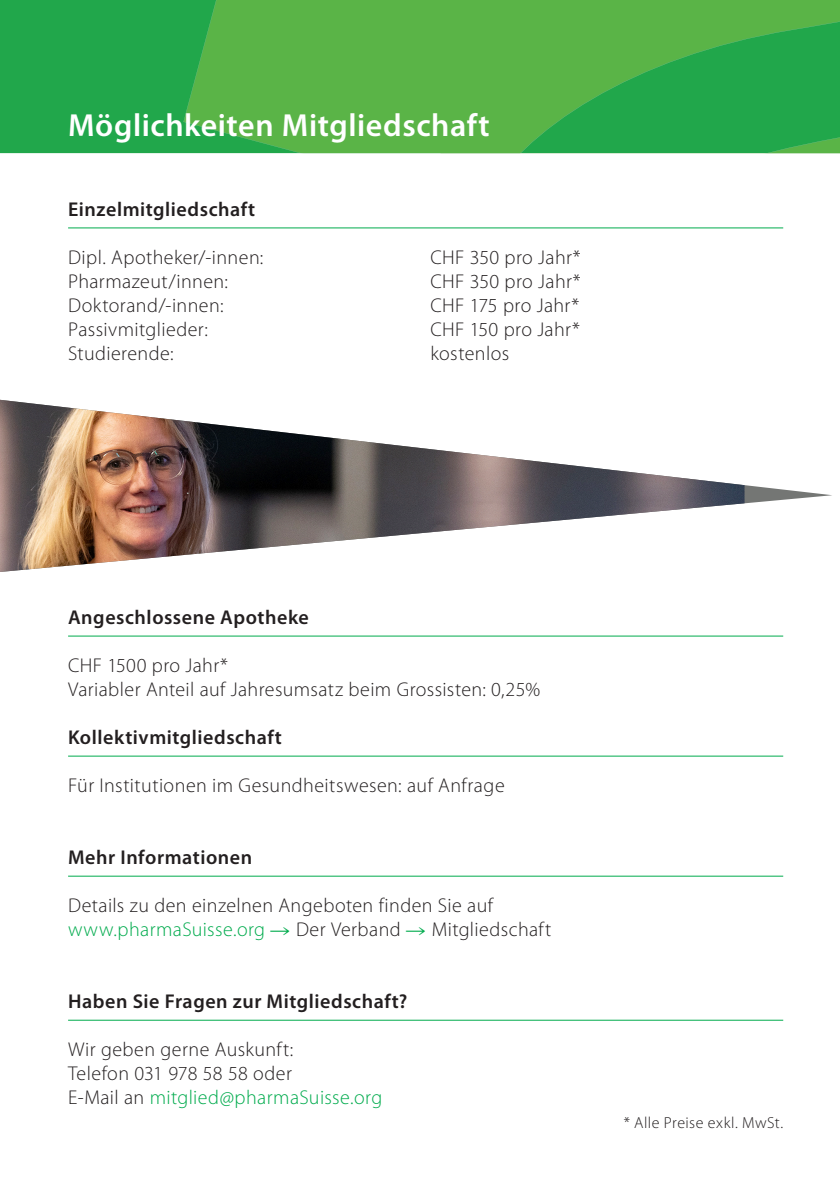
<style>
.page{position:relative;width:840px;height:1191px;background:#fff}
.page>*{position:absolute;margin:0;border:0;box-sizing:border-box;transform-origin:0 0}
.Titel_Weiss_auf_grünem_Grund{font:600 32px "Myriad Pro";letter-spacing:.015em;color:#fff}
.Lauftext{font:300 20px "Myriad Pro";letter-spacing:.02em;color:#231f20}
.Zwischentitel_Lauftext{font:600 20px "Myriad Pro";letter-spacing:.025em;color:#231f20}
.Lauftext-2{font:300 20px "Myriad Pro";letter-spacing:.02em;color:#00ab4d}
.am_Rande{font:300 16px "Myriad Pro";letter-spacing:.03em;color:#231f20}
.s1{color:#00ab4d}
.s2{color:#231f20}
</style>
<div class="page">
<div style="left:0;top:0;width:183px;height:153px;background:#21a74b"></div>
<svg style="left:183px;top:0;width:297px;height:153px;background:#54b247"></svg>
<svg style="left:480px;top:0;width:359px;height:153px;background:#3ead49"></svg>
<hr style="left:68px;top:227px;width:714px;height:1px;background:#00ab4d">
<hr style="left:68px;top:635px;width:714px;height:1px;background:#00ab4d">
<hr style="left:68px;top:755px;width:714px;height:1px;background:#00ab4d">
<hr style="left:68px;top:875px;width:714px;height:1px;background:#00ab4d">
<hr style="left:68px;top:1019px;width:714px;height:1px;background:#00ab4d">
<svg style="left:744px;top:485px;width:87px;height:19px"></svg>
<img style="left:0;top:400px;width:744px;height:172px">
<p class="Titel_Weiss_auf_grünem_Grund" style="left:68px;top:108px;width:423px">Möglichkeiten Mitgliedschaft</p>
<p class="Zwischentitel_Lauftext" style="left:68px;top:198px;width:188px">Einzelmitgliedschaft</p>
<p class="Lauftext" style="left:68px;top:246px;width:197px">Dipl. Apotheker/-innen:</p>
<p class="Lauftext" style="left:430px;top:246px;width:152px">CHF 350 pro Jahr*</p>
<p class="Lauftext" style="left:68px;top:270px;width:161px">Pharmazeut/innen:</p>
<p class="Lauftext" style="left:430px;top:270px;width:152px">CHF 350 pro Jahr*</p>
<p class="Lauftext" style="left:68px;top:294px;width:157px">Doktorand/-innen:</p>
<p class="Lauftext" style="left:430px;top:294px;width:150px">CHF 175 pro Jahr*</p>
<p class="Lauftext" style="left:68px;top:318px;width:141px">Passivmitglieder:</p>
<p class="Lauftext" style="left:430px;top:318px;width:151px">CHF 150 pro Jahr*</p>
<p class="Lauftext" style="left:68px;top:342px;width:107px">Studierende:</p>
<p class="Lauftext" style="left:430px;top:342px;width:80px">kostenlos</p>
<p class="Zwischentitel_Lauftext" style="left:68px;top:606px;width:242px">Angeschlossene Apotheke</p>
<p class="Lauftext" style="left:68px;top:654px;width:161px">CHF 1500 pro Jahr*</p>
<p class="Lauftext" style="left:68px;top:678px;width:473px">Variabler Anteil auf Jahresumsatz beim Grossisten: 0,25%</p>
<p class="Zwischentitel_Lauftext" style="left:68px;top:726px;width:215px">Kollektivmitgliedschaft</p>
<p class="Lauftext" style="left:68px;top:774px;width:438px">Für Institutionen im Gesundheitswesen: auf Anfrage</p>
<p class="Zwischentitel_Lauftext" style="left:68px;top:846px;width:185px">Mehr Informationen</p>
<p class="Lauftext" style="left:68px;top:894px;width:426px">Details zu den einzelnen Angeboten finden Sie auf</p>
<p class="Lauftext" style="left:68px;top:918px;width:484px"><span class="s1">www.pharmaSuisse.org</span> <span class="s1">→</span> Der Verband <span class="s1">→</span> Mitgliedschaft</p>
<p class="Zwischentitel_Lauftext" style="left:68px;top:990px;width:340px">Haben Sie Fragen zur Mitgliedschaft?</p>
<p class="Lauftext" style="left:68px;top:1038px;width:226px">Wir geben gerne Auskunft:</p>
<p class="Lauftext" style="left:68px;top:1062px;width:225px">Telefon 031 978 58 58 oder</p>
<p class="Lauftext-2" style="left:68px;top:1086px;width:315px"><span class="s2">E-Mail an</span> mitglied@pharmaSuisse.org</p>
<p class="am_Rande" style="left:623px;top:1114px;width:161px">* Alle Preise exkl. MwSt.</p>
</div>
